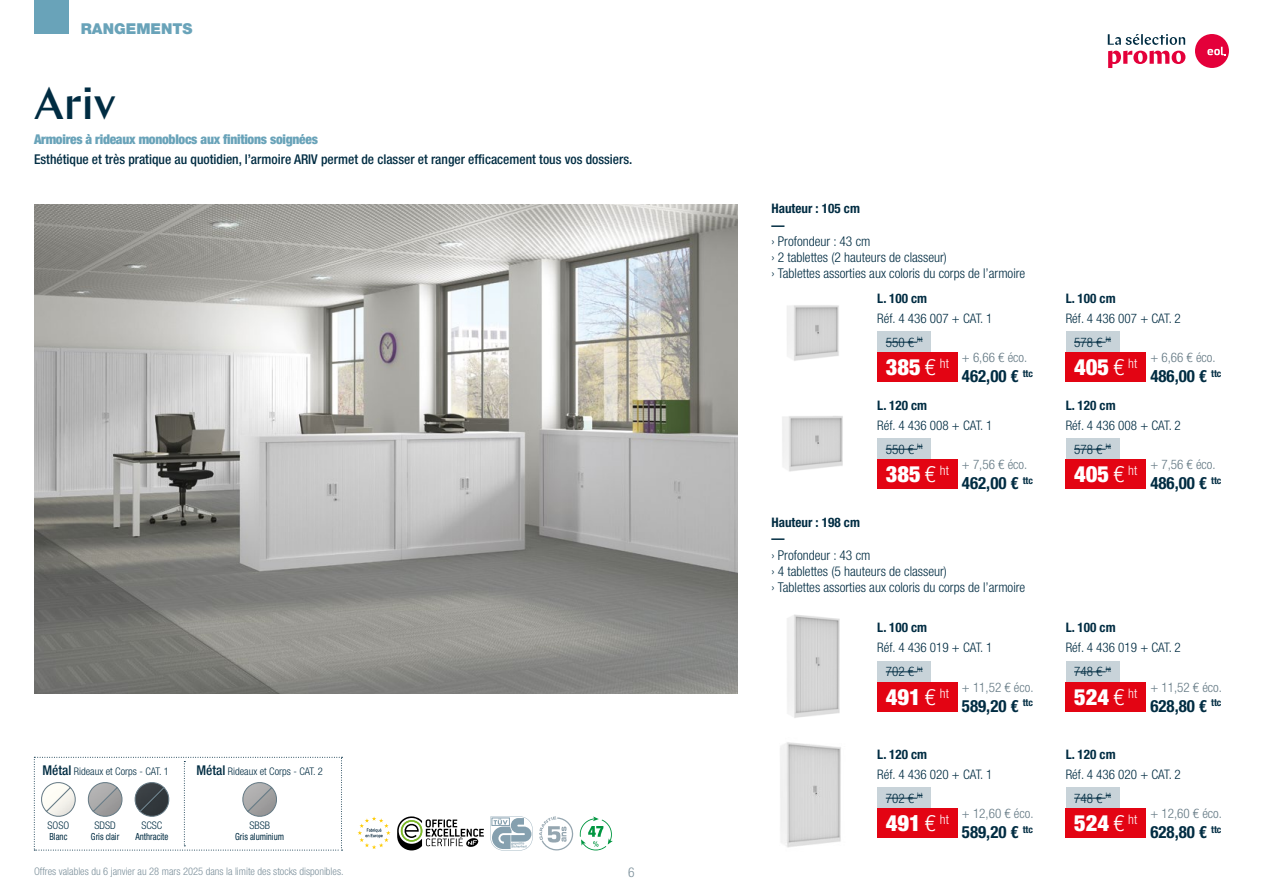
<style>
.page{position:relative;width:1263px;height:893px;background:#fff}
.page>*{position:absolute;margin:0;border:0;box-sizing:border-box;transform-origin:0 0}
.t1{font:500 45px "Chap";color:#002c42}
.t2{font:900 condensed 22.5px "Helvetica Neue LT Std";color:#fff}
.t3{font:700 condensed 16.8px "Helvetica Neue LT Std";color:#002c42}
.t4{font:900 15px "Helvetica Neue LT Std";color:#69a3b9}
.t5{font:300 condensed 13.5px/16.2px "Helvetica Neue LT Std";color:#002c42}
.t6{font:500 condensed 13.5px "Helvetica Neue LT Std";color:#002c42}
.t7{font:900 condensed 13.5px "Helvetica Neue LT Std";letter-spacing:-.02em;color:#69a3b9}
.t8{font:300 condensed 13.5px "Helvetica Neue LT Std";color:#7c909b}
.t9{font:300 condensed 13.2px/23.9px "Helvetica Neue LT Std";color:#002c42}
.t10{font:700 condensed 13.2px/16.2px "Helvetica Neue LT Std";color:#002c42}
.t11{font:300 condensed 13.2px "Helvetica Neue LT Std";color:#647984}
.t12{font:300 condensed 10.5px "Helvetica Neue LT Std";color:#7c909b}
.t13{font:300 condensed 10.5px "Helvetica Neue LT Std";color:#002c42}
.t14{font:condensed 9.75px "Helvetica Neue LT Std";color:#002c42;scale:.9 1}
.s1{font-weight:500;font-size:13.5px}
.s2{font-weight:300}
</style>
<div class="page">
<svg style="left:1108px;top:34px;width:77px;height:11px"></svg>
<svg style="left:1108px;top:51px;width:77px;height:17px"></svg>
<div style="left:1195px;top:34px;width:34px;height:34px;background:#e4003a;border-radius:50%"></div>
<svg style="left:1207px;top:47px;width:19px;height:8px"></svg>
<div style="left:34px;top:0;width:34px;height:34px;background:#69a3b9"></div>
<img style="left:34px;top:204px;width:703px;height:489px">
<div style="left:877px;top:331px;width:54px;height:21px;background:#c8d3d9"></div>
<hr style="left:886px;top:342px;width:31px;height:1px;background:#002c42">
<div style="left:877px;top:352px;width:80px;height:30px;background:#e30413"></div>
<div style="left:877px;top:661px;width:54px;height:21px;background:#c8d3d9"></div>
<hr style="left:886px;top:672px;width:31px;height:1px;background:#002c42">
<div style="left:877px;top:682px;width:80px;height:30px;background:#e30413"></div>
<div style="left:877px;top:438px;width:54px;height:21px;background:#c8d3d9"></div>
<hr style="left:886px;top:449px;width:31px;height:1px;background:#002c42">
<div style="left:877px;top:459px;width:80px;height:30px;background:#e30413"></div>
<div style="left:877px;top:787px;width:54px;height:21px;background:#c8d3d9"></div>
<hr style="left:886px;top:798px;width:31px;height:1px;background:#002c42">
<div style="left:877px;top:808px;width:80px;height:30px;background:#e30413"></div>
<div style="left:1066px;top:331px;width:53px;height:21px;background:#c8d3d9"></div>
<hr style="left:1074px;top:342px;width:32px;height:1px;background:#002c42">
<div style="left:1066px;top:352px;width:80px;height:30px;background:#e30413"></div>
<div style="left:1066px;top:661px;width:53px;height:21px;background:#c8d3d9"></div>
<hr style="left:1074px;top:672px;width:32px;height:1px;background:#002c42">
<div style="left:1066px;top:682px;width:80px;height:30px;background:#e30413"></div>
<div style="left:1066px;top:438px;width:53px;height:21px;background:#c8d3d9"></div>
<hr style="left:1074px;top:449px;width:32px;height:1px;background:#002c42">
<div style="left:1066px;top:459px;width:80px;height:30px;background:#e30413"></div>
<div style="left:1066px;top:787px;width:53px;height:21px;background:#c8d3d9"></div>
<hr style="left:1074px;top:798px;width:32px;height:1px;background:#002c42">
<div style="left:1066px;top:808px;width:80px;height:30px;background:#e30413"></div>
<img style="left:787px;top:305px;width:52px;height:56px">
<img style="left:782px;top:416px;width:61px;height:56px">
<img style="left:787px;top:614px;width:53px;height:104px">
<img style="left:780px;top:742px;width:61px;height:106px">
<svg style="left:358px;top:816px;width:33px;height:33px"></svg>
<svg style="left:397px;top:816px;width:87px;height:34px"></svg>
<svg style="left:490px;top:816px;width:43px;height:34px"></svg>
<svg style="left:539px;top:816px;width:34px;height:34px"></svg>
<svg style="left:580px;top:816px;width:33px;height:34px"></svg>
<svg style="left:34px;top:757px;width:308px;height:94px"></svg>
<p class="t4" style="left:81px;top:20px;width:113px">RANGEMENTS</p>
<h1 class="t1" style="left:34px;top:75px;width:83px">Ariv</h1>
<p class="t7" style="left:34px;top:130px;width:285px">Armoires à rideaux monoblocs aux finitions soignées</p>
<p class="t6" style="left:34px;top:151px;width:600px">Esthétique et très pratique au quotidien, l’armoire ARIV permet de classer et ranger efficacement tous vos dossiers.</p>
<p class="t13" style="left:42px;top:765px;width:128px"><span class="s1">Métal</span> Rideaux et Corps - CAT. 1</p>
<p class="t13" style="left:196px;top:765px;width:128px"><span class="s1">Métal</span> Rideaux et Corps - CAT. 2</p>
<p class="t13" style="left:48px;top:819px;width:23px">SOSO</p>
<p class="t14" style="left:49px;top:831px;width:22px">Blanc</p>
<p class="t13" style="left:94px;top:819px;width:23px">SDSD</p>
<p class="t14" style="left:91px;top:831px;width:33px">Gris clair</p>
<p class="t13" style="left:141px;top:819px;width:22px">SCSC</p>
<p class="t14" style="left:135px;top:831px;width:38px">Anthracite</p>
<p class="t13" style="left:249px;top:819px;width:22px">SBSB</p>
<p class="t14" style="left:235px;top:831px;width:56px">Gris aluminium</p>
<p class="t12" style="left:34px;top:866px;width:311px">Offres valables du 6 janvier au 28 mars 2025 dans la limite des stocks disponibles.</p>
<p class="t8" style="left:628px;top:864px;width:8px">6</p>
<p class="t10" style="left:771px;top:201px;width:90px">Hauteur : 105 cm —</p>
<p class="t5" style="left:771px;top:233px;width:255px">› Profondeur : 43 cm<br>› 2 tablettes (2 hauteurs de classeur)<br>› Tablettes assorties aux coloris du corps de l’armoire</p>
<p class="t10" style="left:877px;top:290px;width:51px">L. 100 cm</p>
<p class="t9" style="left:886px;top:306px;width:108px;text-indent:-9px">Réf. 4 436 007 + CAT. 1<br>550 € <sup>ht</sup></p>
<h2 class="t2" style="left:886px;top:354px;width:65px">385 <span class="s2">€</span> <sup>ht</sup></h2>
<p class="t11" style="left:962px;top:350px;width:67px">+ 6,66 € éco.</p>
<p class="t3" style="left:962px;top:366px;width:73px">462,00 € <sup>ttc</sup></p>
<p class="t10" style="left:877px;top:397px;width:51px">L. 120 cm</p>
<p class="t9" style="left:886px;top:413px;width:108px;text-indent:-9px">Réf. 4 436 008 + CAT. 1<br>550 € <sup>ht</sup></p>
<h2 class="t2" style="left:886px;top:461px;width:65px">385 <span class="s2">€</span> <sup>ht</sup></h2>
<p class="t11" style="left:962px;top:457px;width:67px">+ 7,56 € éco.</p>
<p class="t3" style="left:962px;top:473px;width:73px">462,00 € <sup>ttc</sup></p>
<p class="t10" style="left:771px;top:514px;width:90px">Hauteur : 198 cm —</p>
<p class="t5" style="left:771px;top:546px;width:255px">› Profondeur : 43 cm<br>› 4 tablettes (5 hauteurs de classeur)<br>› Tablettes assorties aux coloris du corps de l’armoire</p>
<p class="t10" style="left:877px;top:619px;width:51px">L. 100 cm</p>
<p class="t9" style="left:886px;top:636px;width:108px;text-indent:-9px">Réf. 4 436 019 + CAT. 1<br>702 € <sup>ht</sup></p>
<h2 class="t2" style="left:886px;top:683px;width:65px">491 <span class="s2">€</span> <sup>ht</sup></h2>
<p class="t11" style="left:962px;top:679px;width:73px">+ 11,52 € éco.</p>
<p class="t3" style="left:962px;top:696px;width:73px">589,20 € <sup>ttc</sup></p>
<p class="t10" style="left:877px;top:746px;width:51px">L. 120 cm</p>
<p class="t9" style="left:886px;top:762px;width:108px;text-indent:-9px">Réf. 4 436 020 + CAT. 1<br>702 € <sup>ht</sup></p>
<h2 class="t2" style="left:886px;top:809px;width:65px">491 <span class="s2">€</span> <sup>ht</sup></h2>
<p class="t11" style="left:962px;top:806px;width:73px">+ 12,60 € éco.</p>
<p class="t3" style="left:962px;top:822px;width:73px">589,20 € <sup>ttc</sup></p>
<p class="t10" style="left:1066px;top:290px;width:51px">L. 100 cm</p>
<p class="t9" style="left:1074px;top:306px;width:108px;text-indent:-9px">Réf. 4 436 007 + CAT. 2<br>578 € <sup>ht</sup></p>
<h2 class="t2" style="left:1074px;top:354px;width:65px">405 <span class="s2">€</span> <sup>ht</sup></h2>
<p class="t11" style="left:1150px;top:350px;width:67px">+ 6,66 € éco.</p>
<p class="t3" style="left:1150px;top:366px;width:73px">486,00 € <sup>ttc</sup></p>
<p class="t10" style="left:1066px;top:397px;width:51px">L. 120 cm</p>
<p class="t9" style="left:1074px;top:413px;width:108px;text-indent:-9px">Réf. 4 436 008 + CAT. 2<br>578 € <sup>ht</sup></p>
<h2 class="t2" style="left:1074px;top:461px;width:65px">405 <span class="s2">€</span> <sup>ht</sup></h2>
<p class="t11" style="left:1150px;top:457px;width:67px">+ 7,56 € éco.</p>
<p class="t3" style="left:1150px;top:473px;width:73px">486,00 € <sup>ttc</sup></p>
<p class="t10" style="left:1066px;top:619px;width:51px">L. 100 cm</p>
<p class="t9" style="left:1074px;top:636px;width:108px;text-indent:-9px">Réf. 4 436 019 + CAT. 2<br>748 € <sup>ht</sup></p>
<h2 class="t2" style="left:1074px;top:683px;width:65px">524 <span class="s2">€</span> <sup>ht</sup></h2>
<p class="t11" style="left:1150px;top:679px;width:73px">+ 11,52 € éco.</p>
<p class="t3" style="left:1150px;top:696px;width:73px">628,80 € <sup>ttc</sup></p>
<p class="t10" style="left:1066px;top:746px;width:51px">L. 120 cm</p>
<p class="t9" style="left:1074px;top:762px;width:108px;text-indent:-9px">Réf. 4 436 020 + CAT. 2<br>748 € <sup>ht</sup></p>
<h2 class="t2" style="left:1074px;top:809px;width:65px">524 <span class="s2">€</span> <sup>ht</sup></h2>
<p class="t11" style="left:1150px;top:806px;width:73px">+ 12,60 € éco.</p>
<p class="t3" style="left:1150px;top:822px;width:73px">628,80 € <sup>ttc</sup></p>
</div>
